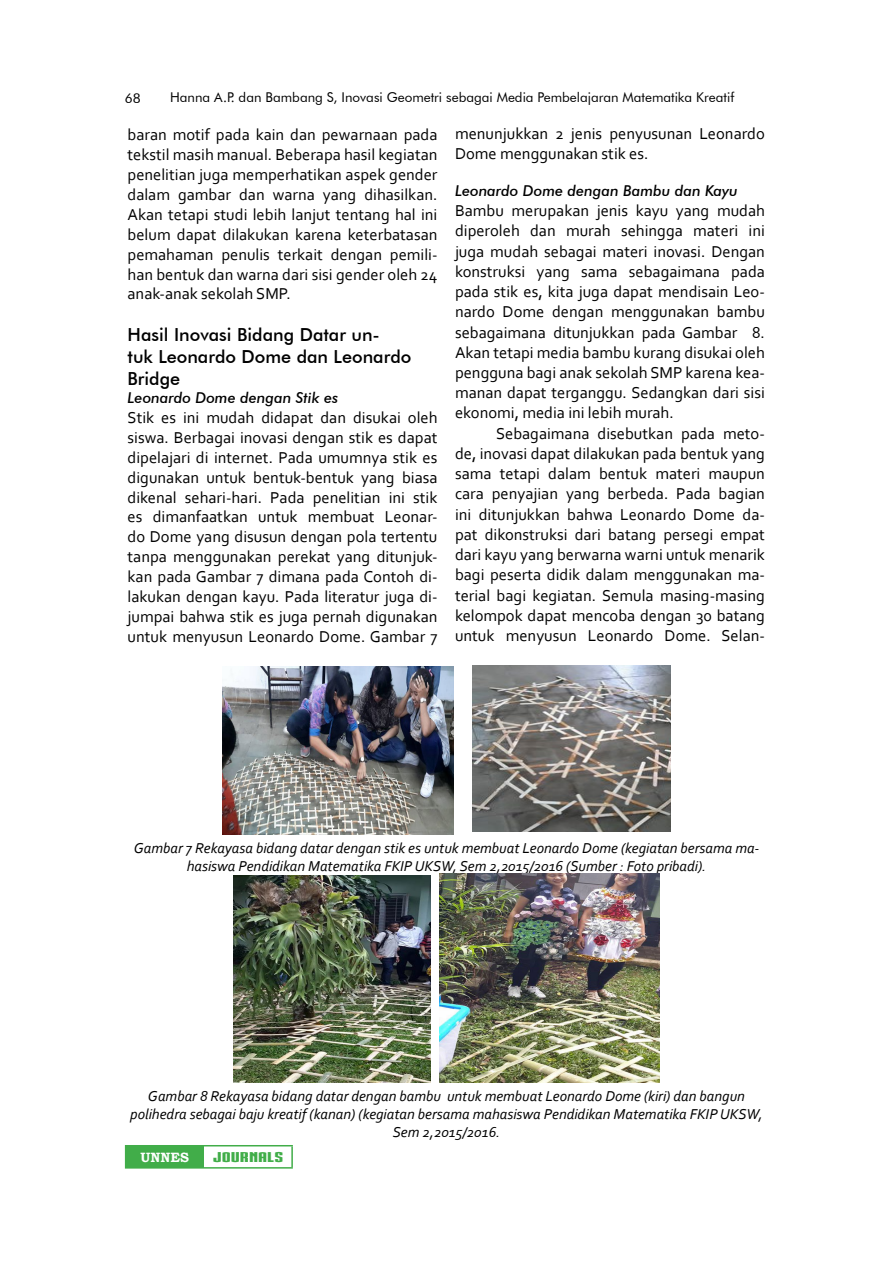
<style>
.page{position:relative;width:893px;height:1263px;background:#fff}
.page>*{position:absolute;margin:0;border:0;box-sizing:border-box;transform-origin:0 0}
.t1{font:500 18px/21.8px "Futura BT";color:#000}
.t2{font:16.5px/20.2px "Corbel";color:#000;text-align:justify}
.t3{font:italic 15px/18px "Corbel";color:#000;text-align:center}
.t4{font:italic 500 15px "Futura BT";color:#000}
.t5{font:13.5px "Futura BT";color:#000}
.t6{font:13.5px "IRONMANOFWAR002 NCV";color:#41ad49;scale:1.53 1}
.t7{font:700 13.5px "Bookman Old Style";color:#fff}
</style>
<div class="page">
<div style="left:126px;top:1146px;width:78px;height:22px;background:#41ad49"></div>
<hr style="left:125px;top:1145px;width:79px;height:1px;background:#41ad49">
<svg style="left:125px;top:1146px;width:1px;height:21px"></svg>
<hr style="left:204px;top:1145px;width:89px;height:1px;background:#41ad49">
<hr style="left:291px;top:1146px;width:2px;height:21px;background:#41ad49">
<hr style="left:125px;top:1167px;width:79px;height:1px;background:#41ad49">
<hr style="left:204px;top:1167px;width:89px;height:1px;background:#41ad49">
<img style="left:222px;top:666px;width:231px;height:169px">
<img style="left:472px;top:665px;width:198px;height:167px">
<img style="left:234px;top:875px;width:196px;height:208px">
<img style="left:439px;top:874px;width:220px;height:209px">
<p class="t5" style="left:125px;top:90px;width:17px">68</p>
<p class="t5" style="left:170px;top:89px;width:566px">Hanna A.P. dan Bambang S, Inovasi Geometri sebagai Media Pembelajaran Matematika Kreatif</p>
<p class="t2" style="left:128px;top:124px;width:311px">baran motif pada kain dan pewarnaan pada tekstil masih manual. Beberapa hasil kegiatan penelitian juga memperhatikan aspek gender dalam gambar dan warna yang dihasilkan.<br>Akan tetapi studi lebih lanjut tentang hal ini belum dapat dilakukan karena keterbatasan pemahaman penulis terkait dengan pemili&shy;han bentuk dan warna dari sisi gender oleh 24 anak-anak sekolah SMP.</p>
<p class="t1" style="left:128px;top:324px;width:285px">Hasil Inovasi Bidang Datar un-<br>tuk Leonardo Dome dan Leonardo<br>Bridge</p>
<p class="t4" style="left:128px;top:388px;width:212px">Leonardo Dome dengan Stik es</p>
<p class="t2" style="left:128px;top:407px;width:311px">Stik es ini mudah didapat dan disukai oleh siswa. Berbagai inovasi dengan stik es dapat dipelajari di internet. Pada umumnya stik es digunakan untuk bentuk-bentuk yang biasa dikenal sehari-hari. Pada penelitian ini stik es dimanfaatkan untuk membuat Leonar&shy;do Dome yang disusun dengan pola tertentu tanpa menggunakan perekat yang ditunjuk&shy;kan pada Gambar 7 dimana pada Contoh di&shy;lakukan dengan kayu. Pada literatur juga di&shy;jumpai bahwa stik es juga pernah digunakan untuk menyusun Leonardo Dome. Gambar 7</p>
<p class="t2" style="left:455px;top:123px;width:311px">menunjukkan 2 jenis penyusunan Leonardo<br>Dome menggunakan stik es.</p>
<p class="t4" style="left:455px;top:181px;width:284px">Leonardo Dome dengan Bambu dan Kayu</p>
<p class="t2" style="left:455px;top:200px;width:311px">Bambu merupakan jenis kayu yang mudah diperoleh dan murah sehingga materi ini juga mudah sebagai materi inovasi. Dengan konstruksi yang sama sebagaimana pada pada stik es, kita juga dapat mendisain Leo&shy;nardo Dome dengan menggunakan bambu sebagaimana ditunjukkan pada Gambar 8.<br>Akan tetapi media bambu kurang disukai oleh pengguna bagi anak sekolah SMP karena kea&shy;manan dapat terganggu. Sedangkan dari sisi ekonomi, media ini lebih murah.</p>
<p class="t2" style="left:455px;top:423px;width:311px;text-indent:41px">Sebagaimana disebutkan pada meto&shy;de, inovasi dapat dilakukan pada bentuk yang sama tetapi dalam bentuk materi maupun cara penyajian yang berbeda. Pada bagian ini ditunjukkan bahwa Leonardo Dome da&shy;pat dikonstruksi dari batang persegi empat dari kayu yang berwarna warni untuk menarik bagi peserta didik dalam menggunakan ma&shy;terial bagi kegiatan. Semula masing-masing kelompok dapat mencoba dengan 30 batang untuk menyusun Leonardo Dome. Selan-</p>
<p class="t3" style="left:134px;top:838px;width:627px">Gambar 7 Rekayasa bidang datar dengan stik es untuk membuat Leonardo Dome (kegiatan bersama ma&shy;hasiswa Pendidikan Matematika FKIP UKSW, Sem 2,2015/2016 (Sumber : Foto pribadi).</p>
<p class="t3" style="left:130px;top:1086px;width:634px">Gambar 8 Rekayasa bidang datar dengan bambu untuk membuat Leonardo Dome (kiri) dan bangun polihedra sebagai baju kreatif (kanan) (kegiatan bersama mahasiswa Pendidikan Matematika FKIP UKSW,<br>Sem 2,2015/2016.</p>
<p class="t7" style="left:141px;top:1147px;width:50px">UNNES</p>
<p class="t6" style="left:213px;top:1147px;width:48px">JOURNALS</p>
</div>
